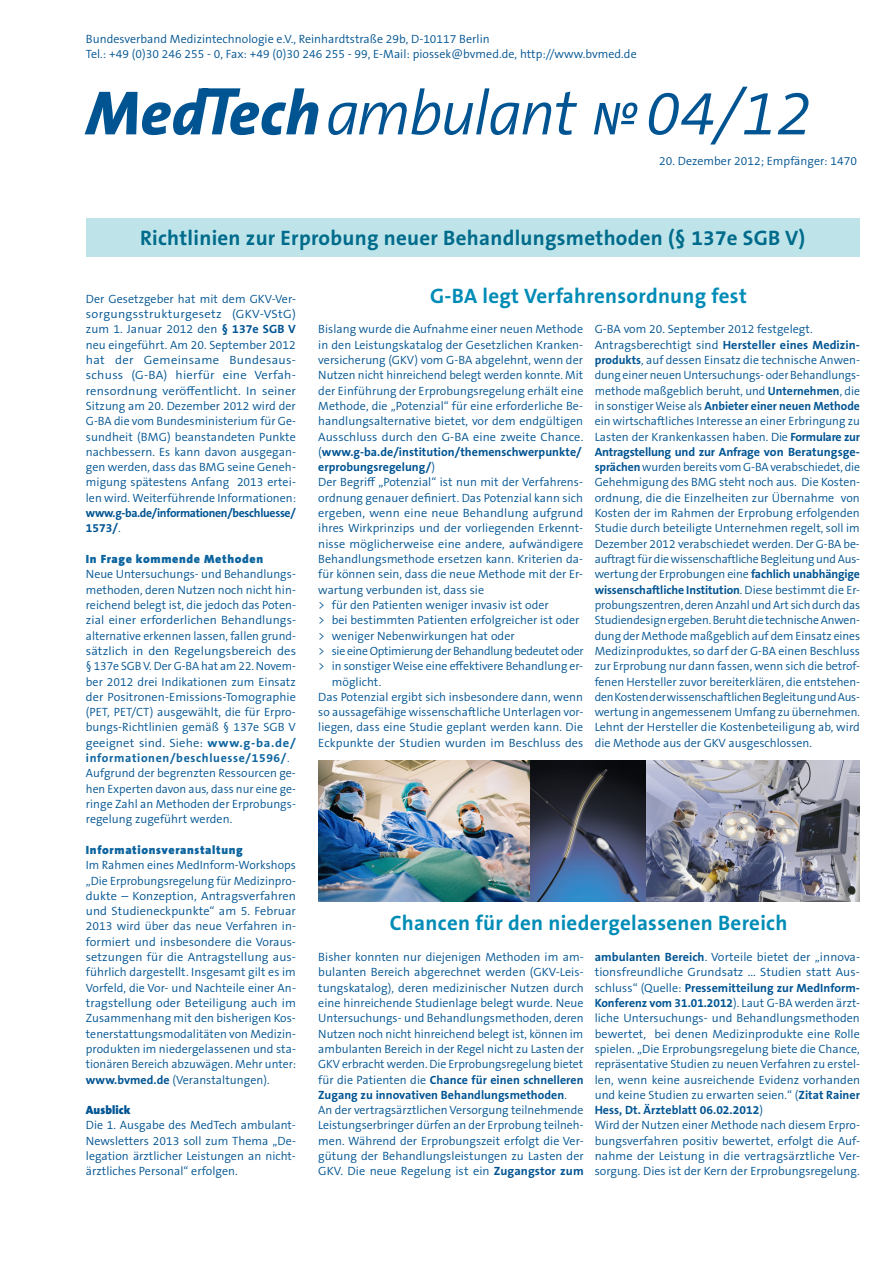
<style>
.page{position:relative;width:893px;height:1263px;background:#fff}
.page>*{position:absolute;margin:0;border:0;box-sizing:border-box;transform-origin:0 0}
.t1{font:italic 300 63px "The Sans OT4";color:#005492}
.NEWs_Überschrift_mit{font:700 21px "The Sans OT7";letter-spacing:.015em;color:#008cb6}
.NEWs_Überschrift_mit-2{font:700 21px "The Sans OT7";letter-spacing:.015em;color:#006b8b}
.NEWs_Copy{font:300 12px/15.3px "The Sans OT4";letter-spacing:.005em;color:#005492;text-align:justify}
.NEWs_Standardangaben{font:300 12px "The Sans OT4";letter-spacing:.005em;color:#005492}
.NEWs_Überschrift_kle{font:900 12px "The Sans OT9";letter-spacing:.055em;color:#0c649f}
.NEWs_Copy-2{font:700 12px/15.3px "The Sans OT7";letter-spacing:-.025em;color:#005492}
.NEWs_Copy-3{font:300 12px "The Sans OT4";letter-spacing:-.02em;color:#005492}
.NEWs_Copy-4{font:900 12px "The Sans OT9";letter-spacing:.005em;color:#005492}
.s1{font-family:"The Sans OT7";font-weight:700}
.s2{font-family:"The Sans OT4";font-weight:300}
.s3{font-family:"The Sans OT7";font-weight:700;color:#0c649f}
.s4{color:#0c649f}
</style>
<div class="page">
<div style="left:86px;top:219px;width:774px;height:38px;background:#bee4ea"></div>
<svg style="left:85px;top:88px;width:552px;height:47px"></svg>
<img style="left:318px;top:761px;width:212px;height:141px">
<img style="left:530px;top:761px;width:330px;height:141px">
<p class="NEWs_Standardangaben" style="left:86px;top:31px;width:405px">Bundesverband Medizintechnologie e.V., Reinhardtstraße 29b, D-10117 Berlin</p>
<p class="NEWs_Standardangaben" style="left:86px;top:46px;width:552px">Tel.: +49 (0)30 246 255 - 0, Fax: +49 (0)30 246 255 - 99, E-Mail: piossek@bvmed.de, http://www.bvmed.de</p>
<p class="t1" style="left:645px;top:73px;width:168px">04/12</p>
<p class="NEWs_Standardangaben" style="left:659px;top:153px;width:199px">20. Dezember 2012; Empfänger: 1470</p>
<p class="NEWs_Überschrift_mit-2" style="left:140px;top:224px;width:667px">Richtlinien zur Erprobung neuer Behandlungsmethoden (§ 137e SGB V)</p>
<p class="NEWs_Copy" style="left:86px;top:291px;width:212px">Der Gesetzgeber hat mit dem GKV-Ver&shy;sorgungsstrukturgesetz (GKV-VStG) zum 1. Januar 2012 den <span class="s1">§ 137e SGB V </span>neu eingeführt. Am 20. September 2012 hat der Gemeinsame Bundesaus&shy;schuss (G-BA) hierfür eine Verfah&shy;rensordnung veröffentlicht. In seiner Sitzung am 20. Dezember 2012 wird der G-BA die vom Bundesministerium für Ge&shy;sundheit (BMG) beanstandeten Punkte nachbessern. Es kann davon ausgegan&shy;gen werden, dass das BMG seine Geneh&shy;migung spätestens Anfang 2013 ertei&shy;len wird. Weiterführende Informationen:</p>
<p class="NEWs_Copy-2" style="left:86px;top:505px;width:211px">www.g-ba.de/informationen/beschluesse/<br>1573/<span class="s2">.</span></p>
<p class="NEWs_Überschrift_kle" style="left:86px;top:551px;width:179px">In Frage kommende Methoden</p>
<p class="NEWs_Copy" style="left:86px;top:567px;width:212px">Neue Untersuchungs- und Behandlungs&shy;methoden, deren Nutzen noch nicht hin&shy;reichend belegt ist, die jedoch das Poten&shy;zial einer erforderlichen Behandlungs&shy;alternative erkennen lassen, fallen grund&shy;sätzlich in den Regelungsbereich des § 137e SGB V. Der G-BA hat am 22. Novem&shy;ber 2012 drei Indikationen zum Einsatz der Positronen-Emissions-Tomographie (PET, PET/CT) ausgewählt, die für Erpro&shy;bungs-Richtlinien gemäß § 137e SGB V geeignet sind. Siehe: <span class="s3">www.g-ba.de/ informationen/beschluesse/1596/</span><span class="s4">.</span></p>
<p class="NEWs_Copy" style="left:86px;top:766px;width:212px">Aufgrund der begrenzten Ressourcen ge&shy;hen Experten davon aus, dass nur eine ge&shy;ringe Zahl an Methoden der Erprobungs&shy;regelung zugeführt werden.</p>
<p class="NEWs_Überschrift_kle" style="left:86px;top:842px;width:158px">Informationsveranstaltung</p>
<p class="NEWs_Copy" style="left:86px;top:857px;width:212px">Im Rahmen eines MedInform-Workshops „Die Erprobungsregelung für Medizinpro&shy;dukte – Konzeption, Antragsverfahren und Studieneckpunkte“ am 5. Februar 2013 wird über das neue Verfahren in&shy;formiert und insbesondere die Voraus&shy;setzungen für die Antragstellung aus&shy;führlich dargestellt. Insgesamt gilt es im Vorfeld, die Vor- und Nachteile einer An&shy;tragstellung oder Beteiligung auch im Zusammenhang mit den bisherigen Kos&shy;tenerstattungsmodalitäten von Medizin&shy;produkten im niedergelassenen und sta&shy;tionären Bereich abzuwägen. Mehr unter:</p>
<p class="NEWs_Copy" style="left:86px;top:1072px;width:185px"><span class="s1">www.bvmed.de</span> (Veranstaltungen).</p>
<p class="NEWs_Copy-4" style="left:86px;top:1102px;width:46px">Ausblick</p>
<p class="NEWs_Copy" style="left:86px;top:1118px;width:212px">Die 1. Ausgabe des MedTech ambulant-Newsletters 2013 soll zum Thema „De&shy;legation ärztlicher Leistungen an nicht&shy;ärztliches Personal“ erfolgen.</p>
<p class="NEWs_Überschrift_mit" style="left:430px;top:282px;width:318px">G-BA legt Verfahrensordnung fest</p>
<p class="NEWs_Copy" style="left:318px;top:322px;width:267px;text-align:left">Bislang wurde die Aufnahme einer neuen Methode in den Leistungskatalog der Gesetzlichen Kranken&shy;versicherung (GKV) vom G-BA abgelehnt, wenn der Nutzen nicht hinreichend belegt werden konnte. Mit der Einführung der Erprobungsregelung erhält eine Methode, die „Potenzial“ für eine erforderliche Be&shy;handlungsalternative bietet, vor dem endgültigen Ausschluss durch den G-BA eine zweite Chance. (<span class="s1">www.g-ba.de/institution/themenschwerpunkte/ erprobungsregelung/</span>)</p>
<p class="NEWs_Copy" style="left:318px;top:475px;width:267px">Der Begriff „Potenzial“ ist nun mit der Verfahrens&shy;ordnung genauer definiert. Das Potenzial kann sich ergeben, wenn eine neue Behandlung aufgrund ihres Wirkprinzips und der vorliegenden Erkennt&shy;nisse möglicherweise eine andere, aufwändigere Behandlungsmethode ersetzen kann. Kriterien da&shy;für können sein, dass die neue Methode mit der Er&shy;wartung verbunden ist, dass sie</p>
<p class="NEWs_Copy" style="left:318px;top:597px;width:232px">&gt; für den Patienten weniger invasiv ist oder</p>
<p class="NEWs_Copy" style="left:318px;top:613px;width:263px">&gt; bei bestimmten Patienten erfolgreicher ist oder</p>
<p class="NEWs_Copy" style="left:318px;top:628px;width:198px">&gt; weniger Nebenwirkungen hat oder</p>
<p class="NEWs_Copy-3" style="left:318px;top:643px;width:267px">&gt; sie eine Optimierung der Behandlung bedeutet oder</p>
<p class="NEWs_Copy" style="left:332px;top:659px;width:253px;text-indent:-14px">&gt; in sonstiger Weise eine effektivere Behandlung er&shy;möglicht.</p>
<p class="NEWs_Copy" style="left:318px;top:689px;width:267px">Das Potenzial ergibt sich insbesondere dann, wenn so aussagefähige wissenschaftliche Unterlagen vor&shy;liegen, dass eine Studie geplant werden kann. Die Eckpunkte der Studien wurden im Beschluss des</p>
<p class="NEWs_Copy" style="left:595px;top:322px;width:220px">G-BA vom 20. September 2012 festgelegt.</p>
<p class="NEWs_Copy" style="left:595px;top:337px;width:267px">Antragsberechtigt sind <span class="s1">Hersteller eines Medizin&shy;produkts</span>, auf dessen Einsatz die technische Anwen&shy;dung einer neuen Untersuchungs- oder Behandlungs&shy;methode maßgeblich beruht, und <span class="s1">Unternehmen</span>, die in sonstiger Weise als <span class="s1">Anbieter einer neuen Methode </span>ein wirtschaftliches Interesse an einer Erbringung zu Lasten der Krankenkassen haben. Die <span class="s1">Formulare zur Antragstellung und zur Anfrage von Beratungsge&shy;sprächen</span> wurden bereits vom G-BA verabschiedet, die Gehehmigung des BMG steht noch aus. Die Kosten&shy;ordnung, die die Einzelheiten zur Übernahme von Kosten der im Rahmen der Erprobung erfolgenden Studie durch beteiligte Unternehmen regelt, soll im Dezember 2012 verabschiedet werden. Der G-BA be&shy;auftragt für die wissenschaftliche Begleitung und Aus&shy;wertung der Erprobungen eine <span class="s1">fachlich unabhängige wissenschaftliche Institution</span>. Diese bestimmt die Er&shy;probungszentren, deren Anzahl und Art sich durch das Studiendesign ergeben. Beruht die technische Anwen&shy;dung der Methode maßgeblich auf dem Einsatz eines Medizinproduktes, so darf der G-BA einen Beschluss zur Erprobung nur dann fassen, wenn sich die betrof&shy;fenen Hersteller zuvor bereiterklären, die entstehen&shy;den Kosten der wissenschaftlichen Begleitung und Aus&shy;wertung in angemessenem Umfang zu übernehmen.<br>Lehnt der Hersteller die Kostenbeteiligung ab, wird die Methode aus der GKV ausgeschlossen.</p>
<p class="NEWs_Überschrift_mit" style="left:390px;top:910px;width:399px">Chancen für den niedergelassenen Bereich</p>
<p class="NEWs_Copy" style="left:318px;top:949px;width:267px">Bisher konnten nur diejenigen Methoden im am&shy;bulanten Bereich abgerechnet werden (GKV-Leis&shy;tungskatalog), deren medizinischer Nutzen durch eine hinreichende Studienlage belegt wurde. Neue Untersuchungs- und Behandlungsmethoden, deren Nutzen noch nicht hinreichend belegt ist, können im ambulanten Bereich in der Regel nicht zu Lasten der GKV erbracht werden. Die Erprobungsregelung bietet für die Patienten die <span class="s1">Chance für einen schnelleren Zugang zu innovativen Behandlungsmethoden</span>.</p>
<p class="NEWs_Copy" style="left:318px;top:1102px;width:267px">An der vertragsärztlichen Versorgung teilnehmende Leistungserbringer dürfen an der Erprobung teilneh&shy;men. Während der Erprobungszeit erfolgt die Ver&shy;gütung der Behandlungsleistungen zu Lasten der GKV. Die neue Regelung ist ein <span class="s1">Zugangstor zum</span></p>
<p class="NEWs_Copy" style="left:595px;top:949px;width:267px"><span class="s1">ambulanten Bereich</span>. Vorteile bietet der „innova&shy;tionsfreundliche Grundsatz ... Studien statt Aus&shy;schluss“ (Quelle: <span class="s1">Pressemitteilung zur MedInform-Konferenz vom 31.01.2012</span>). Laut G-BA werden ärzt&shy;liche Untersuchungs- und Behandlungsmethoden bewertet, bei denen Medizinprodukte eine Rolle spielen. „Die Erprobungsregelung biete die Chance, repräsentative Studien zu neuen Verfahren zu erstel&shy;len, wenn keine ausreichende Evidenz vorhanden und keine Studien zu erwarten seien.“ (<span class="s1">Zitat Rainer Hess, Dt. Ärzteblatt 06.02.2012</span>)</p>
<p class="NEWs_Copy" style="left:595px;top:1118px;width:267px">Wird der Nutzen einer Methode nach diesem Erpro&shy;bungsverfahren positiv bewertet, erfolgt die Auf&shy;nahme der Leistung in die vertragsärztliche Ver&shy;sorgung. Dies ist der Kern der Erprobungsregelung.</p>
</div>
